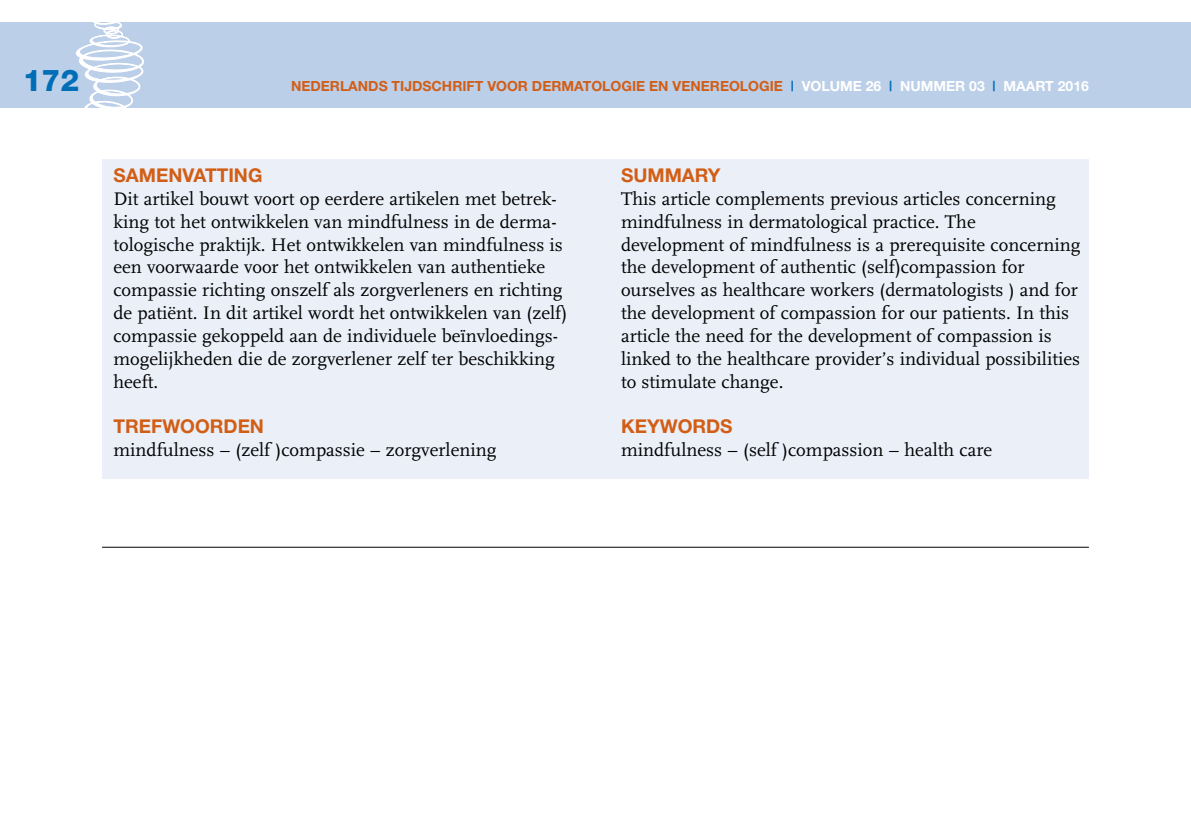
<style>
.page{position:relative;width:1191px;height:834px;background:#fff}
.page>*{position:absolute;margin:0;border:0;box-sizing:border-box;transform-origin:0 0}
.t1{font:800 30px "Helvetica Neue";color:#006eb6}
.t2{font:19px/22.8px "FF Scala";color:#000}
.t3{font:700 19px "Helvetica Neue";color:#d25e16}
.t4{font:700 14px "Helvetica Neue";color:#d25e16}
.t5{font:700 14px "Helvetica Neue";color:#fff}
.s1{color:#006eb6}
.s2{color:#fff}
</style>
<div class="page">
<div style="left:0;top:23px;width:1191px;height:85px;background:#bccfe9"></div>
<svg style="left:76px;top:23px;width:68px;height:85px"></svg>
<div style="left:102px;top:159px;width:987px;height:319px;background:#eaeff8"></div>
<hr style="left:102px;top:546px;width:987px;height:1px;background:#000">
<h1 class="t1" style="left:23px;top:62px;width:58px">172</h1>
<p class="t4" style="left:291px;top:77px;width:724px">NEDERLANDS TIJDSCHRIFT VOOR DERMATOLOGIE EN VENEREOLOGIE <span class="s1">|</span> <span class="s2">VOLUME 26</span> <span class="s1">|</span> <span class="s2">NUMMER 03</span> <span class="s1">|</span> <span class="s2">MAART</span></p>
<p class="t5" style="left:1057px;top:77px;width:33px">2016</p>
<p class="t3" style="left:113px;top:164px;width:26px">SAMENVATTING</p>
<p class="t2" style="left:113px;top:188px;width:455px">Dit artikel bouwt voort op eerdere artikelen met betrek&shy;king tot het ontwikkelen van mindfulness in de derma&shy;tologische praktijk. Het ontwikkelen van mindfulness is een voorwaarde voor het ontwikkelen van authentieke compassie richting onszelf als zorgverleners en richting de patiënt. In dit artikel wordt het ontwikkelen van (zelf) compassie gekoppeld aan de individuele beïnvloedings&shy;mogelijkheden die de zorgverlener zelf ter beschikking heeft.</p>
<p class="t3" style="left:113px;top:414px;width:25px">TREF</p>
<p class="t3" style="left:162px;top:414px;width:33px">WOORDEN</p>
<p class="t2" style="left:113px;top:438px;width:384px">mindfulness – (zelf )compassie – zorgverlening</p>
<p class="t3" style="left:621px;top:164px;width:28px">SUMMAR</p>
<p class="t3" style="left:708px;top:164px;width:14px">Y</p>
<p class="t2" style="left:621px;top:188px;width:461px">This article complements previous articles concerning mindfulness in dermatological practice. The development of mindfulness is a prerequisite concerning the development of authentic (self)compassion for ourselves as healthcare workers (dermatologists ) and for the development of compassion for our patients. In this article the need for the development of compassion is linked to the healthcare provider’s individual possibilities to stimulate change.</p>
<p class="t3" style="left:621px;top:414px;width:72px">KEYWORDS</p>
<p class="t2" style="left:621px;top:438px;width:373px">mindfulness – (self )compassion – health care</p>
</div>
